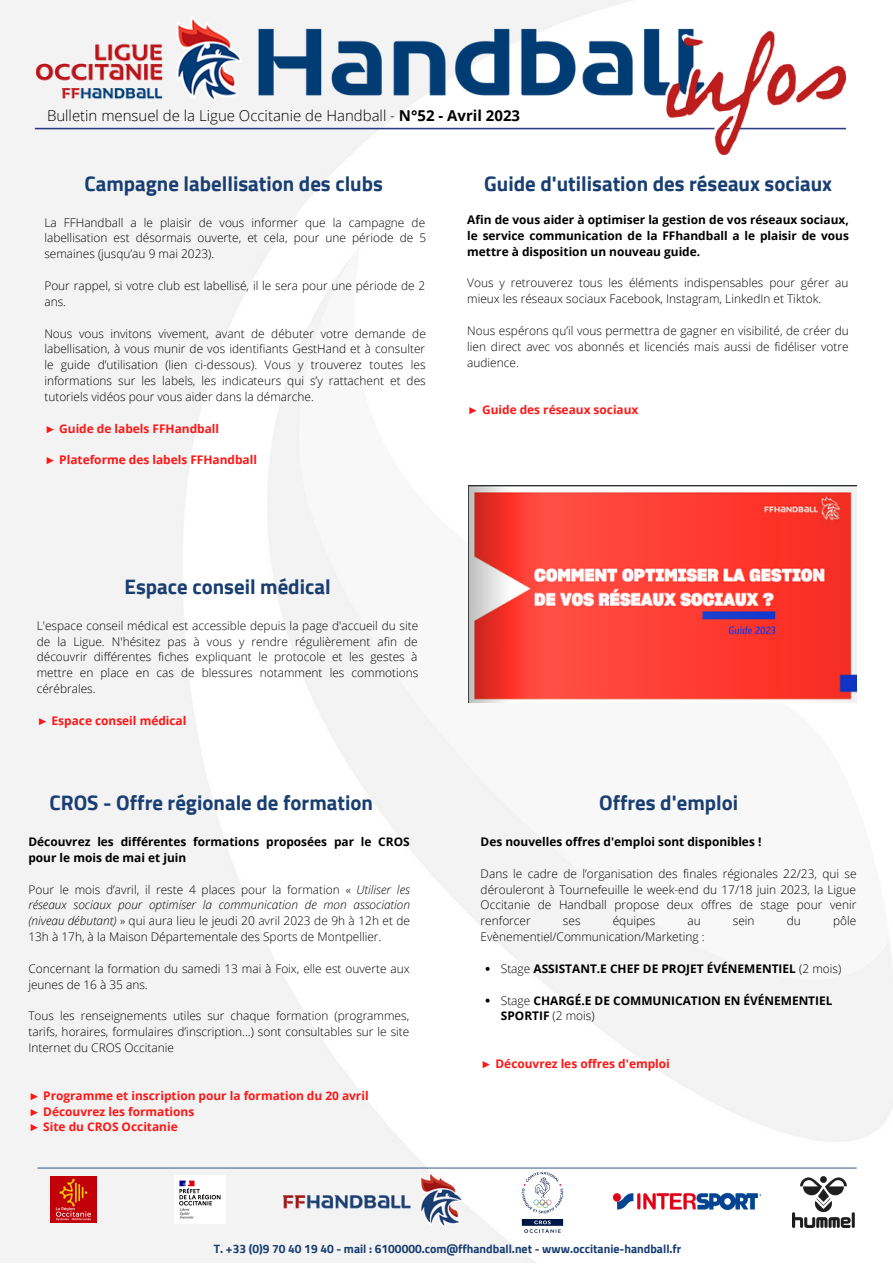
<style>
.page{position:relative;width:893px;height:1264px;background:#fff}
.page>*{position:absolute;margin:0;border:0;box-sizing:border-box;transform-origin:0 0}
.t1{font:700 20.85px "Cairo";color:#193e71}
.t2{font:300 15px "Open Sans";color:#000}
.t3{font:700 12px "Cairo";color:#193e71}
.t4{font:300 11.85px/15.9px "Open Sans";color:#000;text-align:justify}
.t5{font:700 11.85px/15.9px "Open Sans";color:#000}
.t6{font:700 11.85px/15.9px "Open Sans";color:#ff1616}
.s1{font-weight:700}
.s2{font-family:"Liberation Serif"}
.s3{font-style:italic}
.s4{font-weight:300}
</style>
<div class="page">
<img style="left:1px;top:0;width:891px;height:1262px">
<img style="left:30px;top:16px;width:820px;height:138px">
<div style="left:0;top:0;width:241px;height:100px;background:#f3f3f3"></div>
<img style="left:37px;top:16px;width:204px;height:83px">
<svg style="left:38px;top:1167px;width:818px;height:1px"></svg>
<img style="left:612px;top:1192px;width:149px;height:18px">
<img style="left:283px;top:1171px;width:179px;height:55px">
<img style="left:482px;top:1160px;width:121px;height:85px">
<img style="left:51px;top:1176px;width:46px;height:46px">
<img style="left:792px;top:1176px;width:62px;height:51px">
<img style="left:174px;top:1175px;width:52px;height:48px">
<img style="left:468px;top:485px;width:388px;height:217px">
<svg style="left:485px;top:966px;width:4px;height:4px"></svg>
<svg style="left:485px;top:998px;width:4px;height:4px"></svg>
<p class="t2" style="left:47px;top:105px;width:474px">Bulletin mensuel de la Ligue Occitanie de Handball - <span class="s1">N°52 - Avril 2023</span></p>
<h1 class="t1" style="left:84px;top:171px;width:300px">Campagne labellisation des clubs</h1>
<p class="t4" style="left:44px;top:214px;width:383px">La FFHandball a le plaisir de vous informer que la campagne de labellisation est désormais ouverte, et cela, pour une période de 5 semaines (jusqu’au 9 mai 2023).</p>
<p class="t4" style="left:44px;top:277px;width:382px">Pour rappel, si votre club est labellisé, il le sera pour une période de 2 ans.</p>
<p class="t4" style="left:44px;top:325px;width:383px">Nous vous invitons vivement, avant de débuter votre demande de labellisation, à vous munir de vos identifiants GestHand et à consulter le guide d’utilisation (lien ci-dessous). Vous y trouverez toutes les informations sur les labels, les indicateurs qui s’y rattachent et des tutoriels vidéos pour vous aider dans la démarche.</p>
<p class="t6" style="left:44px;top:420px;width:176px"><span class="s2">►</span> Guide de labels FFHandball</p>
<p class="t6" style="left:44px;top:452px;width:214px"><span class="s2">►</span> Plateforme des labels FFHandball</p>
<h1 class="t1" style="left:484px;top:171px;width:349px">Guide d'utilisation des réseaux sociaux</h1>
<p class="t5" style="left:467px;top:211px;width:383px;text-align:justify">Afin de vous aider à optimiser la gestion de vos réseaux sociaux, le service communication de la FFhandball a le plaisir de vous mettre à disposition un nouveau guide.</p>
<p class="t4" style="left:467px;top:275px;width:383px">Vous y retrouverez tous les éléments indispensables pour gérer au mieux les réseaux sociaux Facebook, Instagram, LinkedIn et Tiktok.</p>
<p class="t4" style="left:467px;top:322px;width:383px">Nous espérons qu’il vous permettra de gagner en visibilité, de créer du lien direct avec vos abonnés et licenciés mais aussi de fidéliser votre audience.</p>
<p class="t6" style="left:467px;top:402px;width:173px"><span class="s2">►</span> Guide des réseaux sociaux</p>
<h1 class="t1" style="left:125px;top:574px;width:207px">Espace conseil médical</h1>
<p class="t4" style="left:37px;top:617px;width:383px">L'espace conseil médical est accessible depuis la page d'accueil du site de la Ligue. N'hésitez pas à vous y rendre régulièrement afin de découvrir différentes fiches expliquant le protocole et les gestes à mettre en place en cas de blessures notamment les commotions cérébrales.</p>
<p class="t6" style="left:37px;top:712px;width:151px"><span class="s2">►</span> Espace conseil médical</p>
<h1 class="t1" style="left:50px;top:790px;width:325px">CROS - Offre régionale de formation</h1>
<p class="t5" style="left:28px;top:833px;width:383px">Découvrez les différentes formations proposées par le CROS pour le mois de mai et juin</p>
<p class="t4" style="left:28px;top:881px;width:383px">Pour le mois d’avril, il reste 4 places pour la formation « <span class="s3">Utiliser les réseaux sociaux pour optimiser la communication de mon association (niveau débutant)</span> » qui aura lieu le jeudi 20 avril 2023 de 9h à 12h et de 13h à 17h, à la Maison Départementale des Sports de Montpellier.</p>
<p class="t4" style="left:28px;top:960px;width:383px">Concernant la formation du samedi 13 mai à Foix, elle est ouverte aux jeunes de 16 à 35 ans.</p>
<p class="t4" style="left:28px;top:1007px;width:382px">Tous les renseignements utiles sur chaque formation (programmes, tarifs, horaires, formulaires d’inscription...) sont consultables sur le site Internet du CROS Occitanie</p>
<p class="t6" style="left:28px;top:1087px;width:341px"><span class="s2">►</span> Programme et inscription pour la formation du 20 avril <span class="s2">►</span> Découvrez les formations<br><span class="s2">►</span> Site du CROS Occitanie</p>
<h1 class="t1" style="left:599px;top:790px;width:140px">Offres d'emploi</h1>
<p class="t5" style="left:480px;top:833px;width:282px">Des nouvelles offres d'emploi sont disponibles !</p>
<p class="t4" style="left:480px;top:865px;width:377px">Dans le cadre de l’organisation des finales régionales 22/23, qui se dérouleront à Tournefeuille le week-end du 17/18 juin 2023, la Ligue Occitanie de Handball propose deux offres de stage pour venir renforcer</p>
<p class="t4" style="left:563px;top:912px;width:19px">ses</p>
<p class="t4" style="left:612px;top:912px;width:44px">équipes</p>
<p class="t4" style="left:687px;top:912px;width:15px">au</p>
<p class="t4" style="left:732px;top:912px;width:23px">sein</p>
<p class="t4" style="left:786px;top:912px;width:16px">du</p>
<p class="t4" style="left:833px;top:912px;width:25px">pôle</p>
<p class="t4" style="left:480px;top:928px;width:225px">Evènementiel/Communication/Marketing :</p>
<p class="t5" style="left:501px;top:960px;width:342px"><span class="s4">Stage</span> ASSISTANT.E CHEF DE PROJET ÉVÉNEMENTIEL <span class="s4">(2 mois)</span></p>
<p class="t5" style="left:501px;top:992px;width:333px"><span class="s4">Stage</span> CHARGÉ.E DE COMMUNICATION EN ÉVÉNEMENTIEL<br>SPORTIF <span class="s4">(2 mois)</span></p>
<p class="t6" style="left:480px;top:1055px;width:191px"><span class="s2">►</span> Découvrez les offres d'emploi</p>
<p class="t3" style="left:214px;top:1241px;width:469px">T. +33 (0)9 70 40 19 40 - mail : 6100000.com@ffhandball.net - www.occitanie-handball.fr</p>
</div>
